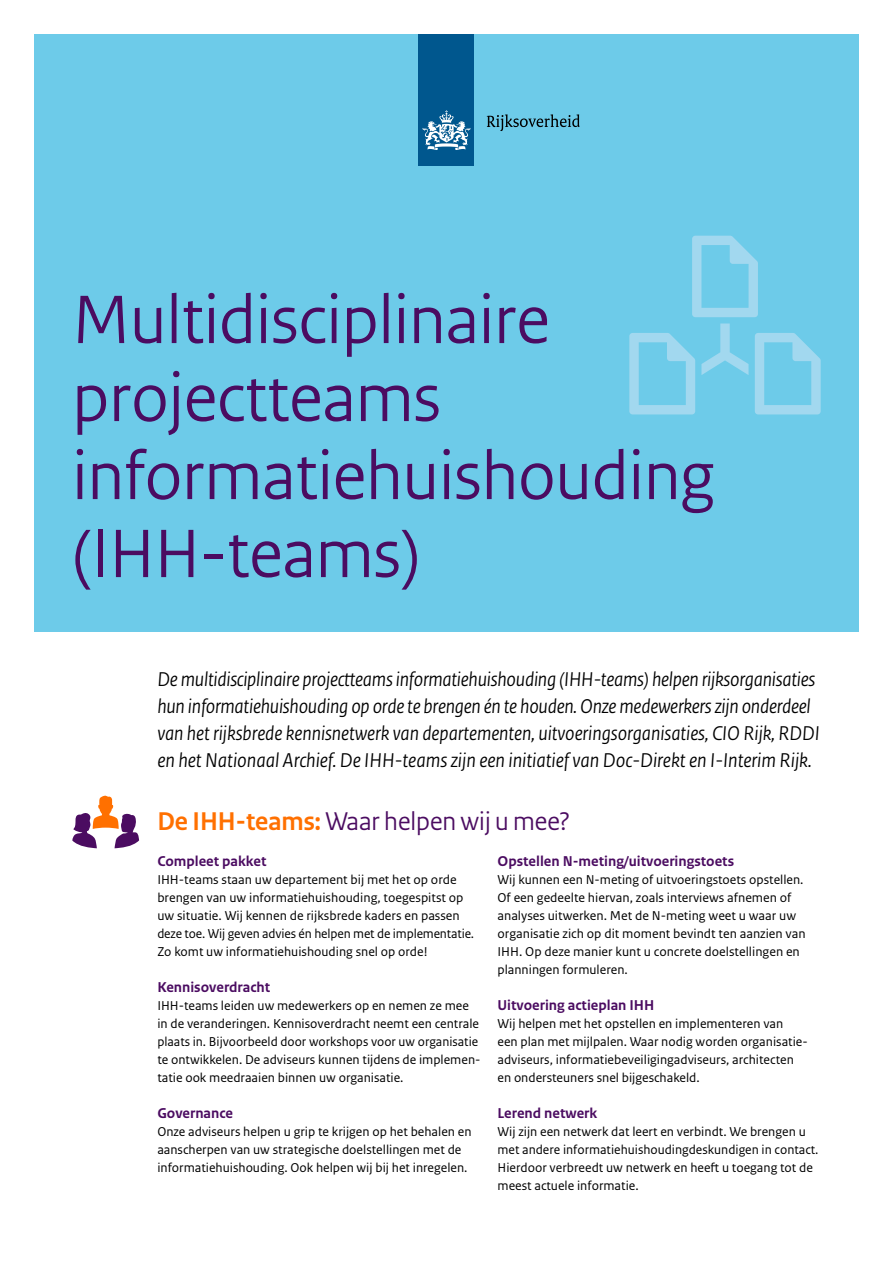
<style>
.page{position:relative;width:893px;height:1263px;background:#fff}
.page>*{position:absolute;margin:0;border:0;box-sizing:border-box;transform-origin:0 0}
.H1_01_RO_Titel{font:72px/78px "Rijksoverheid Sans Heading";color:#4b0c61}
.H2_03_RO_Kop{font:27px "Rijksoverheid Sans Heading";color:#4b0c61}
.Inleiding{font:italic 21px/27px "Rijksoverheid Sans Heading";letter-spacing:-.01em;color:#000}
.H3_05_RO_Alineakop_S{font:700 15px "Rijksoverheid Sans Text";color:#4b0c61}
.P_10_RO_Broodtekst_S{font:13.5px/18px "Rijksoverheid Sans Text";color:#000}
.s1{font-weight:700;color:#ff7000}
</style>
<div class="page">
<div style="left:34px;top:34px;width:825px;height:597px;background:#6dcbe9"></div>
<svg style="left:692px;top:236px;width:66px;height:81px"></svg>
<svg style="left:629px;top:333px;width:66px;height:81px"></svg>
<svg style="left:755px;top:333px;width:66px;height:81px"></svg>
<svg style="left:701px;top:323px;width:47px;height:52px"></svg>
<svg style="left:72px;top:795px;width:67px;height:53px"></svg>
<div style="left:419px;top:34px;width:55px;height:132px;background:#00578e"></div>
<svg style="left:423px;top:110px;width:47px;height:40px"></svg>
<svg style="left:487px;top:114px;width:93px;height:17px"></svg>
<h1 class="H1_01_RO_Titel" style="left:72px;top:281px;width:643px">Multidisciplinaire projectteams informatiehuishouding (IHH-teams)</h1>
<p class="Inleiding" style="left:157px;top:666px;width:664px">De multidisciplinaire projectteams informatiehuishouding (IHH-teams) helpen rijksorganisaties hun informatiehuishouding op orde te brengen én te houden. Onze medewerkers zijn onderdeel van het rijksbrede kennisnetwerk van departementen, uitvoeringsorganisaties, CIO Rijk, RDDI en het Nationaal Archief. De IHH-teams zijn een initiatief van Doc-Direkt en I-Interim Rijk.</p>
<h2 class="H2_03_RO_Kop" style="left:157px;top:805px;width:414px"><span class="s1">De IHH-teams:</span> Waar helpen wij u mee?</h2>
<h3 class="H3_05_RO_Alineakop_S" style="left:157px;top:852px;width:111px">Compleet pakket</h3>
<p class="P_10_RO_Broodtekst_S" style="left:157px;top:871px;width:318px">IHH-teams staan uw departement bij met het op orde brengen van uw informatiehuishouding, toegespitst op uw situatie. Wij kennen de rijksbrede kaders en passen deze toe. Wij geven advies én helpen met de implementatie.</p>
<p class="P_10_RO_Broodtekst_S" style="left:157px;top:943px;width:272px">Zo komt uw informatiehuishouding snel op orde!</p>
<h3 class="H3_05_RO_Alineakop_S" style="left:157px;top:978px;width:114px">Kennisoverdracht</h3>
<p class="P_10_RO_Broodtekst_S" style="left:157px;top:997px;width:325px">IHH-teams leiden uw medewerkers op en nemen ze mee in de veranderingen. Kennisoverdracht neemt een centrale plaats in. Bijvoorbeeld door workshops voor uw organisatie te ontwikkelen. De adviseurs kunnen tijdens de implemen&shy;tatie ook meedraaien binnen uw organisatie.</p>
<h3 class="H3_05_RO_Alineakop_S" style="left:157px;top:1104px;width:77px">Governance</h3>
<p class="P_10_RO_Broodtekst_S" style="left:157px;top:1123px;width:316px">Onze adviseurs helpen u grip te krijgen op het behalen en aanscherpen van uw strategische doelstellingen met de informatiehuishouding. Ook helpen wij bij het inregelen.</p>
<h3 class="H3_05_RO_Alineakop_S" style="left:497px;top:852px;width:238px">Opstellen N-meting/uitvoeringstoets</h3>
<p class="P_10_RO_Broodtekst_S" style="left:497px;top:871px;width:310px">Wij kunnen een N-meting of uitvoeringstoets opstellen.<br>Of een gedeelte hiervan, zoals interviews afnemen of analyses uitwerken. Met de N-meting weet u waar uw organisatie zich op dit moment bevindt ten aanzien van IHH. Op deze manier kunt u concrete doelstellingen en planningen formuleren.</p>
<h3 class="H3_05_RO_Alineakop_S" style="left:497px;top:996px;width:158px">Uitvoering actieplan IHH</h3>
<p class="P_10_RO_Broodtekst_S" style="left:497px;top:1015px;width:312px">Wij helpen met het opstellen en implementeren van<br>een plan met mijlpalen. Waar nodig worden organisatie&shy;adviseurs, informatiebeveiligingadviseurs, architecten en ondersteuners snel bijgeschakeld.</p>
<h3 class="H3_05_RO_Alineakop_S" style="left:497px;top:1104px;width:101px">Lerend netwerk</h3>
<p class="P_10_RO_Broodtekst_S" style="left:497px;top:1123px;width:322px">Wij zijn een netwerk dat leert en verbindt. We brengen u met andere informatiehuishoudingdeskundigen in contact.<br>Hierdoor verbreedt uw netwerk en heeft u toegang tot de meest actuele informatie.</p>
</div>
